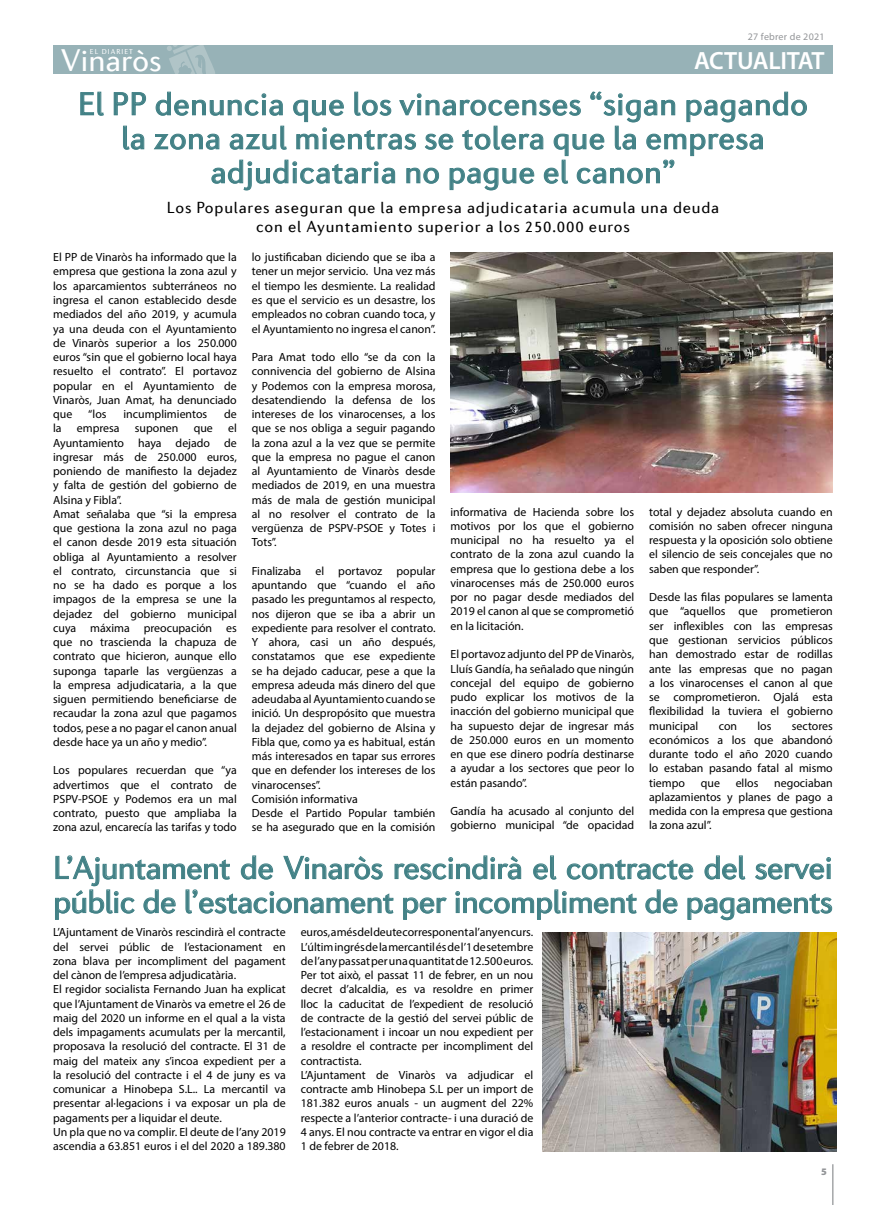
<style>
.page{position:relative;width:886px;height:1205px;background:#fff}
.page>*{position:absolute;margin:0;border:0;box-sizing:border-box;transform-origin:0 0}
.t1{font:32.62px/34px "Diverda Sans Com";letter-spacing:-.005em;color:#428186;text-align:center}
.t2{font:31.75px "Diverda Sans Com";color:#fff}
.t3{font:600 25px "Myriad Pro";letter-spacing:-.01em;color:#fff}
.t4{font:16.25px/18.8px "Diverda Sans Com";letter-spacing:.05em;color:#000;text-align:center}
.t5{font:11.88px/14.2px "Myriad Pro";color:#000;text-align:justify}
.t6{font:10px "Myriad Pro";letter-spacing:.025em;color:#939598}
.t7{font:900 10px "Myriad Pro";color:#939598}
.t8{font:7.25px "Diverda Sans Com";letter-spacing:.14em;color:#fff}
</style>
<div class="page">
<hr style="left:832px;top:1164px;width:1px;height:41px;background:#939598">
<div style="left:53px;top:45px;width:780px;height:29px;background:#97b2b7"></div>
<img style="left:450px;top:252px;width:383px;height:241px">
<img style="left:542px;top:932px;width:294px;height:220px">
<svg style="left:80px;top:92px;width:24px;height:24px"></svg>
<svg style="left:114px;top:92px;width:32px;height:23px"></svg>
<svg style="left:123px;top:125px;width:21px;height:25px"></svg>
<svg style="left:154px;top:45px;width:653px;height:146px"></svg>
<svg style="left:55px;top:855px;width:777px;height:65px"></svg>
<p class="t8" style="left:90px;top:47px;width:44px">EL DIARIET</p>
<h2 class="t2" style="left:61px;top:42px;width:102px">Vinaròs</h2>
<p class="t6" style="left:748px;top:30px;width:78px">27 febrer de 2021</p>
<h3 class="t3" style="left:694px;top:44px;width:132px">ACTUALITAT</h3>
<h1 class="t1" style="left:78px;top:87px;width:731px">El PP denuncia que los vinarocenses “sigan pagando la zona azul mientras se tolera que la empresa adjudicataria no pague el canon”</h1>
<h3 class="t4" style="left:167px;top:198px;width:554px">Los Populares aseguran que la empresa adjudicataria acumula una deuda con el Ayuntamiento superior a los 250.000 euros</h3>
<p class="t5" style="left:53px;top:250px;width:185px">El PP de Vinaròs ha informado que la empresa que gestiona la zona azul y los aparcamientos subterráneos no ingresa el canon establecido desde mediados del año 2019, y acumula ya una deuda con el Ayuntamiento de Vinaròs superior a los 250.000 euros “sin que el gobierno local haya resuelto el contrato”. El portavoz popular en el Ayuntamiento de Vinaròs, Juan Amat, ha denunciado que</p>
<p class="t5" style="left:88px;top:407px;width:20px">“los</p>
<p class="t5" style="left:123px;top:407px;width:85px">incumplimientos</p>
<p class="t5" style="left:224px;top:407px;width:14px">de</p>
<p class="t5" style="left:53px;top:421px;width:185px;text-align:left;text-indent:175px">el<br>Ayuntamiento haya dejado de ingresar más de 250.000 euros, poniendo de manifiesto la dejadez y falta de gestión del gobierno de<br>Alsina y Fibla”.<br>Amat señalaba que “si la empresa que gestiona la zona azul no paga el canon desde 2019 esta situación obliga al Ayuntamiento a resolver el contrato, circunstancia que si no se ha dado es porque a los impagos de la empresa se une la dejadez del gobierno municipal cuya máxima preocupación es que no trascienda la chapuza de contrato que hicieron, aunque ello suponga taparle las vergüenzas a la empresa adjudicataria, a la que siguen permitiendo beneficiarse de recaudar la zona azul que pagamos todos, pese a no pagar el canon anual desde hace ya un año y medio”.</p>
<p class="t5" style="left:53px;top:763px;width:185px">Los populares recuerdan que “ya advertimos que el contrato de PSPV-PSOE y Podemos era un mal contrato, puesto que ampliaba la zona azul, encarecía las tarifas y todo</p>
<p class="t5" style="left:53px;top:421px;width:10px">la</p>
<p class="t5" style="left:77px;top:421px;width:44px">empresa</p>
<p class="t5" style="left:135px;top:421px;width:45px">suponen</p>
<p class="t5" style="left:194px;top:421px;width:21px">que</p>
<p class="t5" style="left:252px;top:250px;width:185px">lo justificaban diciendo que se iba a tener un mejor servicio. Una vez más el tiempo les desmiente. La realidad es que el servicio es un desastre, los empleados no cobran cuando toca, y el Ayuntamiento no ingresa el canon”.</p>
<p class="t5" style="left:252px;top:350px;width:185px">Para Amat todo ello “se da con la connivencia del gobierno de Alsina y Podemos con la empresa morosa, desatendiendo la defensa de los intereses de los vinarocenses, a los que se nos obliga a seguir pagando la zona azul a la vez que se permite que la empresa no pague el canon al Ayuntamiento de Vinaròs desde mediados de 2019, en una muestra más de mala de gestión municipal al no resolver el contrato de la vergüenza de PSPV-PSOE y Totes i Tots”.</p>
<p class="t5" style="left:252px;top:563px;width:185px;text-align:left">Finalizaba el portavoz popular apuntando que “cuando el año pasado les preguntamos al respecto, nos dijeron que se iba a abrir un expediente para resolver el contrato.<br>Y ahora, casi un año después, constatamos que ese expediente se ha dejado caducar, pese a que la empresa adeuda más dinero del que adeudaba al Ayuntamiento cuando se inició. Un despropósito que muestra la dejadez del gobierno de Alsina y<br>Fibla que, como ya es habitual, están más interesados en tapar sus errores que en defender los intereses de los vinarocenses”.<br>Comisión informativa<br>Desde el Partido Popular también se ha asegurado que en la comisión</p>
<p class="t5" style="left:450px;top:504px;width:185px">informativa de Hacienda sobre los motivos por los que el gobierno municipal no ha resuelto ya el contrato de la zona azul cuando la empresa que lo gestiona debe a los vinarocenses más de 250.000 euros por no pagar desde mediados del 2019 el canon al que se comprometió en la licitación.</p>
<p class="t5" style="left:450px;top:647px;width:185px">El portavoz adjunto del PP de Vinaròs, Lluís Gandía, ha señalado que ningún concejal del equipo de gobierno pudo explicar los motivos de la inacción del gobierno municipal que ha supuesto dejar de ingresar más de 250.000 euros en un momento en que ese dinero podría destinarse a ayudar a los sectores que peor lo están pasando”.</p>
<p class="t5" style="left:450px;top:804px;width:185px">Gandía ha acusado al conjunto del gobierno municipal “de opacidad</p>
<p class="t5" style="left:649px;top:504px;width:185px">total y dejadez absoluta cuando en comisión no saben ofrecer ninguna respuesta y la oposición solo obtiene el silencio de seis concejales que no saben que responder”.</p>
<p class="t5" style="left:649px;top:590px;width:185px">Desde las filas populares se lamenta que “aquellos que prometieron ser inflexibles con las empresas que gestionan servicios públicos han demostrado estar de rodillas ante las empresas que no pagan a los vinarocenses el canon al que se comprometieron. Ojalá esta flexibilidad la tuviera el gobierno municipal</p>
<p class="t5" style="left:719px;top:718px;width:20px">con</p>
<p class="t5" style="left:757px;top:718px;width:16px">los</p>
<p class="t5" style="left:649px;top:718px;width:185px;text-indent:143px">sectores económicos a los que abandonó durante todo el año 2020 cuando lo estaban pasando fatal al mismo tiempo</p>
<p class="t5" style="left:649px;top:775px;width:185px;text-indent:125px">negociaban aplazamientos y planes de pago a medida con la empresa que gestiona la zona azul”.</p>
<p class="t5" style="left:701px;top:775px;width:21px">que</p>
<p class="t5" style="left:736px;top:775px;width:24px">ellos</p>
<h1 class="t1" style="left:53px;top:850px;width:781px;text-align:left">L’Ajuntament de Vinaròs rescindirà el contracte del servei públic de l’estacionament per incompliment de pagaments</h1>
<p class="t5" style="left:53px;top:925px;width:234px;text-align:left">L’Ajuntament de Vinaròs rescindirà el contracte del servei públic de l’estacionament en zona blava per incompliment del pagament del cànon de l’empresa adjudicatària.<br>El regidor socialista Fernando Juan ha explicat que l’Ajuntament de Vinaròs va emetre el 26 de maig del 2020 un informe en el qual a la vista dels impagaments acumulats per la mercantil, proposava la resolució del contracte. El 31 de maig del mateix any s’incoa expedient per a la resolució del contracte i el 4 de juny es va comunicar a Hinobepa S.L.. La mercantil va presentar al·legacions i va exposar un pla de pagaments per a liquidar el deute.<br>Un pla que no va complir. El deute de l’any 2019 ascendia a 63.851 euros i el del 2020 a 189.380</p>
<p class="t5" style="left:301px;top:925px;width:234px;text-align:left">euros, a més del deute corresponent a l’any en curs.<br>L’últim ingrés de la mercantil és de l’1 de setembre de l’any passat per una quantitat de 12.500 euros.<br>Per tot això, el passat 11 de febrer, en un nou decret d’alcaldia, es va resoldre en primer lloc la caducitat de l’expedient de resolució de contracte de la gestió del servei públic de l’estacionament i incoar un nou expedient per a resoldre el contracte per incompliment del contractista.<br>L’Ajuntament de Vinaròs va adjudicar el contracte amb Hinobepa S.L per un import de 181.382 euros anuals - un augment del 22% respecte a l’anterior contracte- i una duració de 4 anys. El nou contracte va entrar en vigor el dia 1 de febrer de 2018.</p>
<p class="t7" style="left:821px;top:1165px;width:7px">5</p>
</div>
